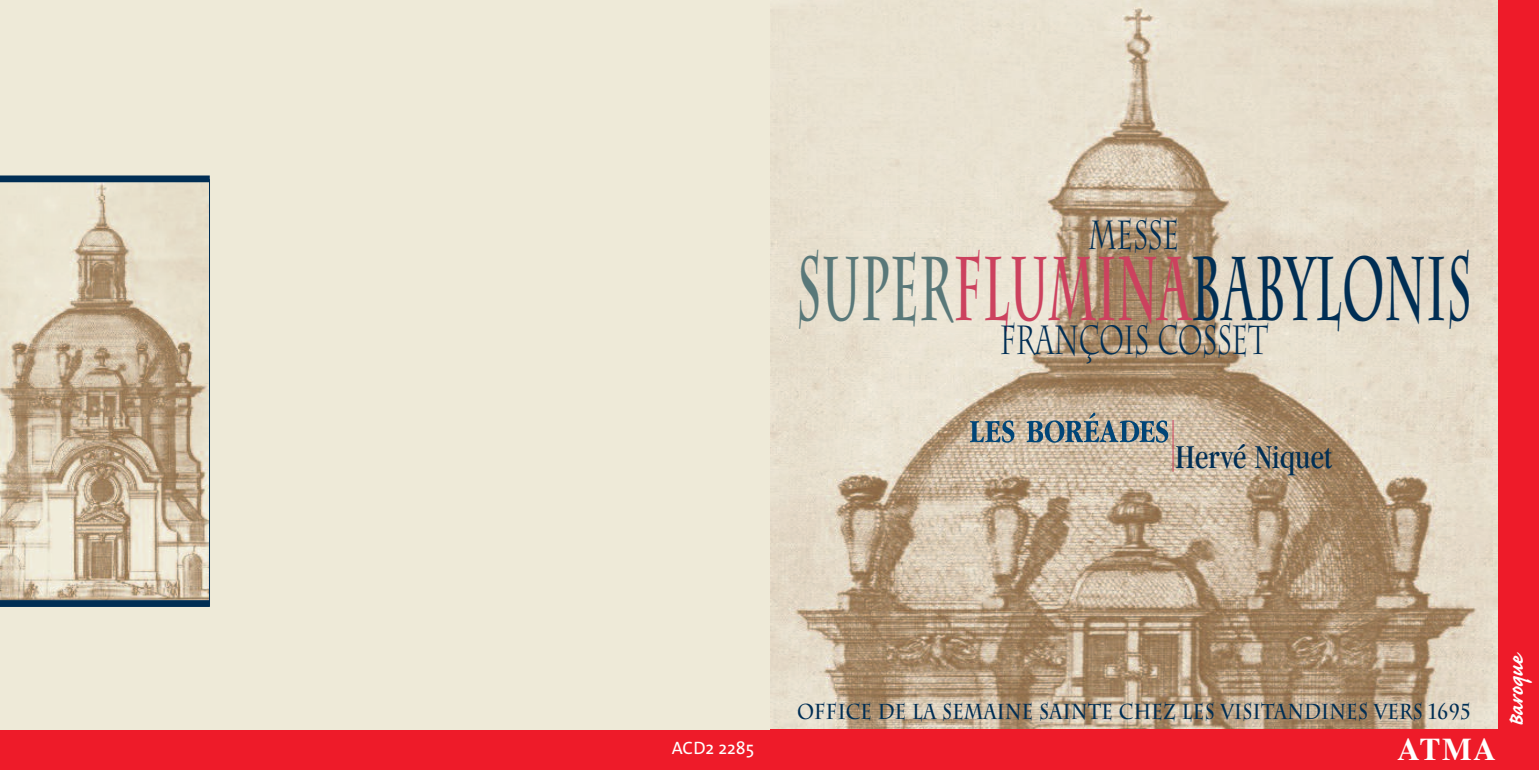
<style>
.page{position:relative;width:1539px;height:770px;background:#fff}
.page>*{position:absolute;margin:0;border:0;box-sizing:border-box;transform-origin:0 0}
.t1{font:700 90px "Charlemagne Std";letter-spacing:.015em;color:#002e54;scale:.5 1}
.t2{font:40.5px "Charlemagne Std";letter-spacing:-.015em;color:#002e54;scale:.67 1}
.t3{font:condensed 34.65px "Garamond";color:#002e54}
.t4{font:700 31.5px "Times";color:#fff}
.t5{font:700 27px "Caflisch Script";color:#fff}
.t6{font:700 21.6px "Charlemagne Std";letter-spacing:.02em;color:#002e54;scale:.83 1}
.t7{font:18px "The Sans";color:#fff}
.s1{color:#597879}
.s2{color:#cc415e}
</style>
<div class="page">
<img style="left:770px;top:0;width:729px;height:729px">
<svg style="left:970px;top:420px;width:44px;height:22px"></svg>
<svg style="left:1027px;top:412px;width:141px;height:30px;background:#899292"></svg>
<hr style="left:1173px;top:420px;width:1px;height:51px;background:#cc415e">
<div style="left:0;top:729px;width:1539px;height:41px;background:#ee1b29"></div>
<div style="left:1499px;top:0;width:40px;height:770px;background:#ee1b29"></div>
<div style="left:0;top:0;width:770px;height:729px;background:#eeead8"></div>
<svg style="left:0;top:182px;width:210px;height:418px"></svg>
<div style="left:0;top:175px;width:210px;height:7px;background:#002e54"></div>
<div style="left:0;top:600px;width:210px;height:7px;background:#002e54"></div>
<h2 class="t2" style="left:1089px;top:211px;width:137px">MESSE</h2>
<h1 class="t1" style="left:796px;top:236px;width:1352px"><span class="s1">SUPER</span><span class="s2">FLUMINA</span>BABYLONIS</h1>
<h2 class="t2" style="left:1000px;top:316px;width:402px">FRANÇOIS COSSET</h2>
<h3 class="t3" style="left:1175px;top:444px;width:158px">Hervé Niquet</h3>
<p class="t7" style="left:672px;top:741px;width:84px">ACD2 2285</p>
<p class="t6" style="left:797px;top:698px;width:813px">OFFICE DE LA SEMAINE SAINTE CHEZ LES VISITANDINES VERS 1695</p>
<h3 class="t4" style="left:1398px;top:738px;width:100px">ATMA</h3>
<p class="t5" style="left:1498px;top:727px;width:77px;rotate:-90deg">Baroque</p>
</div>
